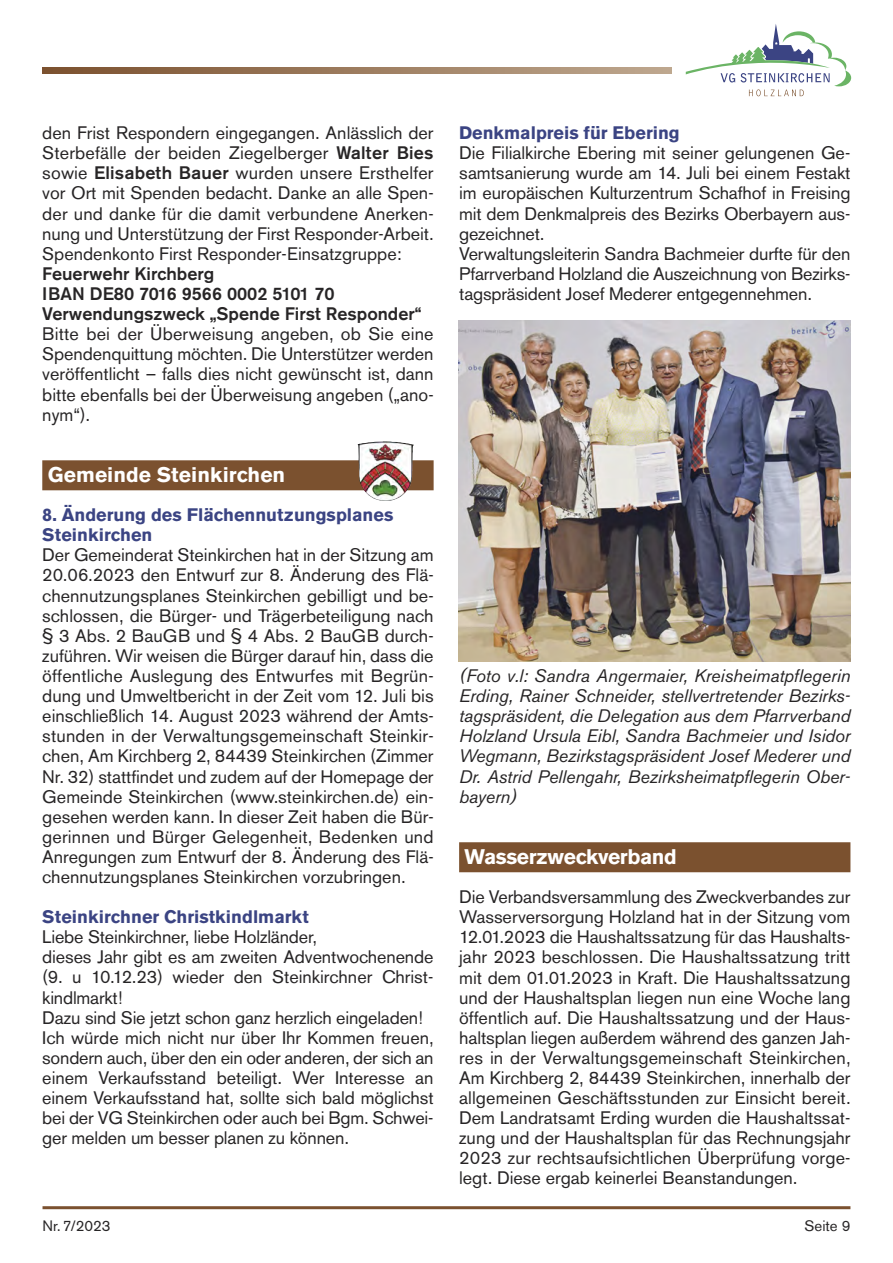
<style>
.page{position:relative;width:893px;height:1263px;background:#fff}
.page>*{position:absolute;margin:0;border:0;box-sizing:border-box;transform-origin:0 0}
.t1{font:700 21px "Akzidenz Grotesk BQ";color:#fff}
.t2{font:700 21px "Akzidenz Grotesk BQ";letter-spacing:-.02em;color:#fff}
.t3{font:18px/20.1px "Akzidenz Grotesk BQ";letter-spacing:-.005em;color:#272526;text-align:justify}
.t4{font:italic 18px/20.1px "Akzidenz Grotesk BQ";letter-spacing:-.01em;color:#272526;text-align:justify}
.t5{font:700 18px/20.1px "Akzidenz Grotesk BQ";color:#3b4483}
.t6{font:500 18px/20.1px "Akzidenz Grotesk BQ";color:#272526}
.t7{font:15px "Akzidenz Grotesk BQ";color:#272526}
.s1{font-weight:500}
</style>
<div class="page">
<svg style="left:686px;top:24px;width:165px;height:72px"></svg>
<hr style="left:43px;top:1206px;width:807px;height:3px;background:#7b512f">
<svg style="left:43px;top:67px;width:629px;height:6px"></svg>
<div style="left:42px;top:460px;width:392px;height:30px;background:#7b512f"></div>
<div style="left:459px;top:842px;width:391px;height:30px;background:#7b512f"></div>
<img style="left:459px;top:320px;width:391px;height:342px">
<img style="left:358px;top:441px;width:56px;height:60px">
<p class="t3" style="left:42px;top:123px;width:393px">den Frist Respondern eingegangen. Anlässlich der Sterbefälle der beiden Ziegelberger <span class="s1">Walter Bies </span>sowie <span class="s1">Elisabeth Bauer</span> wurden unsere Ersthelfer vor Ort mit Spenden bedacht. Danke an alle Spen&shy;der und danke für die damit verbundene Anerken&shy;nung und Unterstützung der First Responder-Arbeit.<br>Spendenkonto First Responder-Einsatzgruppe:</p>
<p class="t6" style="left:42px;top:263px;width:381px">Feuerwehr Kirchberg<br>IBAN DE80 7016 9566 0002 5101 70<br>Verwendungszweck „Spende First Responder“</p>
<p class="t3" style="left:42px;top:324px;width:393px">Bitte bei der Überweisung angeben, ob Sie eine Spendenquittung möchten. Die Unterstützer werden veröffentlicht – falls dies nicht gewünscht ist, dann bitte ebenfalls bei der Überweisung angeben („ano&shy;nym“).</p>
<p class="t1" style="left:48px;top:463px;width:239px">Gemeinde Steinkirchen</p>
<p class="t5" style="left:42px;top:505px;width:353px">8. Änderung des Flächennutzungsplanes<br>Steinkirchen</p>
<p class="t3" style="left:42px;top:545px;width:393px">Der Gemeinderat Steinkirchen hat in der Sitzung am 20.06.2023 den Entwurf zur 8. Änderung des Flä&shy;chennutzungsplanes Steinkirchen gebilligt und be&shy;schlossen, die Bürger- und Trägerbeteiligung nach § 3 Abs. 2 BauGB und § 4 Abs. 2 BauGB durch&shy;zuführen. Wir weisen die Bürger darauf hin, dass die öffentliche Auslegung des Entwurfes mit Begrün&shy;dung und Umweltbericht in der Zeit vom 12. Juli bis einschließlich 14. August 2023 während der Amts&shy;stunden in der Verwaltungsgemeinschaft Steinkir&shy;chen, Am Kirchberg 2, 84439 Steinkirchen (Zimmer Nr. 32) stattfindet und zudem auf der Homepage der Gemeinde Steinkirchen (www.steinkirchen.de) ein&shy;gesehen werden kann. In dieser Zeit haben die Bür&shy;gerinnen und Bürger Gelegenheit, Bedenken und Anregungen zum Entwurf der 8. Änderung des Flä&shy;chennutzungsplanes Steinkirchen vorzubringen.</p>
<p class="t5" style="left:42px;top:907px;width:268px">Steinkirchner Christkindlmarkt</p>
<p class="t3" style="left:42px;top:927px;width:393px;text-align:left">Liebe Steinkirchner, liebe Holzländer,<br>dieses Jahr gibt es am zweiten Adventwochenende (9. u 10.12.23) wieder den Steinkirchner Christ&shy;kindlmarkt!<br>Dazu sind Sie jetzt schon ganz herzlich eingeladen!<br>Ich würde mich nicht nur über Ihr Kommen freuen, sondern auch, über den ein oder anderen, der sich an einem Verkaufsstand beteiligt. Wer Interesse an einem Verkaufsstand hat, sollte sich bald möglichst bei der VG Steinkirchen oder auch bei Bgm. Schwei&shy;ger melden um besser planen zu können.</p>
<p class="t5" style="left:459px;top:123px;width:222px">Denkmalpreis für Ebering</p>
<p class="t3" style="left:459px;top:143px;width:393px;text-align:left">Die Filialkirche Ebering mit seiner gelungenen Ge&shy;samtsanierung wurde am 14. Juli bei einem Festakt im europäischen Kulturzentrum Schafhof in Freising mit dem Denkmalpreis des Bezirks Oberbayern aus&shy;gezeichnet.<br>Verwaltungsleiterin Sandra Bachmeier durfte für den Pfarrverband Holzland die Auszeichnung von Bezirks&shy;tagspräsident Josef Mederer entgegennehmen.</p>
<p class="t4" style="left:459px;top:666px;width:393px">(Foto v.l: Sandra Angermaier, Kreisheimatpflegerin Erding, Rainer Schneider, stellvertretender Bezirks&shy;tagspräsident, die Delegation aus dem Pfarrverband Holzland Ursula Eibl, Sandra Bachmeier und Isidor Wegmann, Bezirkstagspräsident Josef Mederer und Dr. Astrid Pellengahr, Bezirksheimatpflegerin Ober&shy;bayern)</p>
<p class="t2" style="left:464px;top:845px;width:214px">Wasserzweckverband</p>
<p class="t3" style="left:459px;top:887px;width:393px">Die Verbandsversammlung des Zweckverbandes zur Wasserversorgung Holzland hat in der Sitzung vom 12.01.2023 die Haushaltssatzung für das Haushalts&shy;jahr 2023 beschlossen. Die Haushaltssatzung tritt mit dem 01.01.2023 in Kraft. Die Haushaltssatzung und der Haushaltsplan liegen nun eine Woche lang öffentlich auf. Die Haushaltssatzung und der Haus&shy;haltsplan liegen außerdem während des ganzen Jah&shy;res in der Verwaltungsgemeinschaft Steinkirchen, Am Kirchberg 2, 84439 Steinkirchen, innerhalb der allgemeinen Geschäftsstunden zur Einsicht bereit.<br>Dem Landratsamt Erding wurden die Haushaltssat&shy;zung und der Haushaltsplan für das Rechnungsjahr 2023 zur rechtsaufsichtlichen Überprüfung vorge&shy;legt. Diese ergab keinerlei Beanstandungen.</p>
<p class="t7" style="left:43px;top:1217px;width:70px">Nr. 7/2023</p>
<p class="t7" style="left:804px;top:1217px;width:47px">Seite 9</p>
</div>
